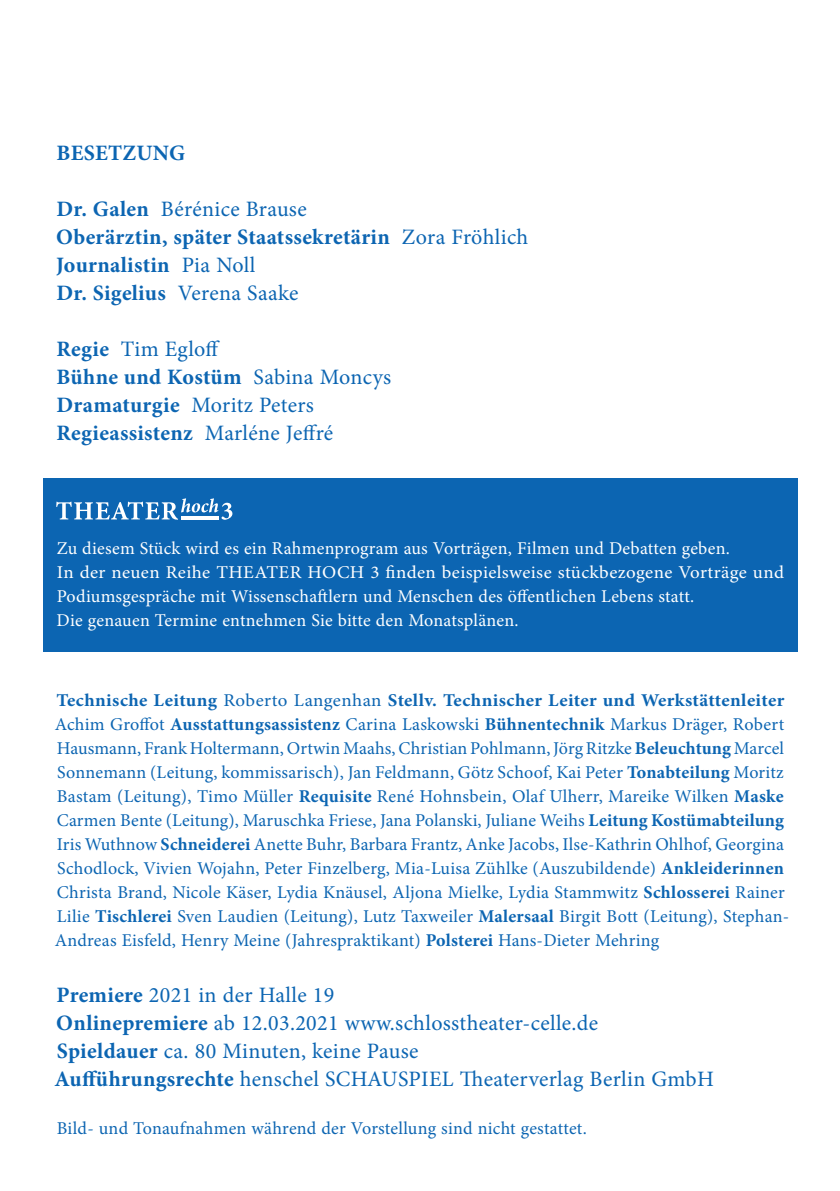
<style>
.page{position:relative;width:840px;height:1191px;background:#fff}
.page>*{position:absolute;margin:0;border:0;box-sizing:border-box;transform-origin:0 0}
.Fließtext{font:22px "Minion Pro";letter-spacing:.015em;color:#0c65b2}
.Fließtext-2{font:700 22px "Minion Pro";letter-spacing:.015em;color:#0c65b2}
.Fließtext-3{font:18px/24px "Minion Pro";letter-spacing:.01em;color:#0c65b2;scale:1.05 1}
.Fließtext-4{font:18px/24px "Minion Pro";letter-spacing:.015em;color:#fff;scale:1.05 1}
.Fließtext-5{font:18px "Minion Pro";letter-spacing:.015em;color:#fff}
.Fließtext-6{font:18px "Minion Pro";letter-spacing:.01em;color:#0c65b2}
.s1{font-weight:700}
.s2{font-weight:400}
</style>
<div class="page">
<div style="left:43px;top:478px;width:754px;height:174px;background:#0c65b2"></div>
<svg style="left:56px;top:498px;width:176px;height:22px"></svg>
<hr style="left:181px;top:516px;width:37px;height:3px;background:#fff">
<p class="Fließtext-2" style="left:56px;top:137px;width:130px">BESETZUNG</p>
<p class="Fließtext" style="left:56px;top:194px;width:252px"><span class="s1">Dr. Galen</span> Bérénice Brause</p>
<p class="Fließtext-2" style="left:56px;top:221px;width:473px">Oberärztin, später Staatssekretärin <span class="s2">Zora Fröhlich</span></p>
<p class="Fließtext-2" style="left:56px;top:249px;width:201px">Journalistin <span class="s2">Pia Noll</span></p>
<p class="Fließtext-2" style="left:56px;top:277px;width:243px">Dr. Sigelius <span class="s2">Verena Saake</span></p>
<p class="Fließtext" style="left:56px;top:334px;width:165px"><span class="s1">Regie</span> Tim Egloff</p>
<p class="Fließtext-2" style="left:56px;top:361px;width:336px">Bühne und Kostüm <span class="s2">Sabina Moncys</span></p>
<p class="Fließtext" style="left:56px;top:390px;width:259px"><span class="s1">Dramaturgie</span> Moritz Peters</p>
<p class="Fließtext-2" style="left:56px;top:417px;width:278px">Regieassistenz <span class="s2">Marléne Jeffré</span></p>
<p class="Fließtext-5" style="left:57px;top:536px;width:674px">Zu diesem Stück wird es ein Rahmenprogram aus Vorträgen, Filmen und Debatten geben.</p>
<p class="Fließtext-4" style="left:57px;top:560px;width:693px">In der neuen Reihe THEATER HOCH 3 finden beispielsweise stückbezogene Vorträge und<br>Podiumsgespräche mit Wissenschaftlern und Menschen des öffentlichen Lebens statt.</p>
<p class="Fließtext-5" style="left:57px;top:608px;width:463px">Die genauen Termine entnehmen Sie bitte den Monatsplänen.</p>
<p class="Fließtext-3" style="left:55px;top:688px;width:700px"><span class="s1">Technische Leitung</span> Roberto Langenhan <span class="s1">Stellv. Technischer Leiter und Werkstättenleiter </span>Achim Groffot <span class="s1">Ausstattungsassistenz</span> Carina Laskowski <span class="s1">Bühnentechnik</span> Markus Dräger, Robert Hausmann, Frank Holtermann, Ortwin Maahs, Christian Pohlmann, Jörg Ritzke <span class="s1">Beleuchtung</span> Marcel Sonnemann (Leitung, kommissarisch), Jan Feldmann, Götz Schoof, Kai Peter <span class="s1">Tonabteilung</span> Moritz Bastam (Leitung), Timo Müller <span class="s1">Requisite</span> René Hohnsbein, Olaf Ulherr, Mareike Wilken <span class="s1">Maske </span>Carmen Bente (Leitung), Maruschka Friese, Jana Polanski, Juliane Weihs <span class="s1">Leitung Kostümabteilung </span>Iris Wuthnow <span class="s1">Schneiderei</span> Anette Buhr, Barbara Frantz, Anke Jacobs, Ilse-Kathrin Ohlhof, Georgina Schodlock, Vivien Wojahn, Peter Finzelberg, Mia-Luisa Zühlke (Auszubildende) <span class="s1">Ankleiderinnen </span>Christa Brand, Nicole Käser, Lydia Knäusel, Aljona Mielke, Lydia Stammwitz <span class="s1">Schlosserei</span> Rainer Lilie <span class="s1">Tischlerei</span> Sven Laudien (Leitung), Lutz Taxweiler <span class="s1">Malersaal</span> Birgit Bott (Leitung), Stephan-Andreas Eisfeld, Henry Meine (Jahrespraktikant) <span class="s1">Polsterei</span> Hans-Dieter Mehring</p>
<p class="Fließtext" style="left:56px;top:980px;width:279px"><span class="s1">Premiere</span> 2021 in der Halle 19</p>
<p class="Fließtext" style="left:56px;top:1008px;width:543px"><span class="s1">Onlinepremiere</span> ab 12.03.2021 www.schlosstheater-celle.de</p>
<p class="Fließtext" style="left:57px;top:1036px;width:363px"><span class="s1">Spieldauer</span> ca. 80 Minuten, keine Pause</p>
<p class="Fließtext" style="left:54px;top:1064px;width:660px"><span class="s1">Aufführungsrechte</span> henschel SCHAUSPIEL Theaterverlag Berlin GmbH</p>
<p class="Fließtext-6" style="left:57px;top:1116px;width:531px">Bild- und Tonaufnahmen während der Vorstellung sind nicht gestattet.</p>
</div>
